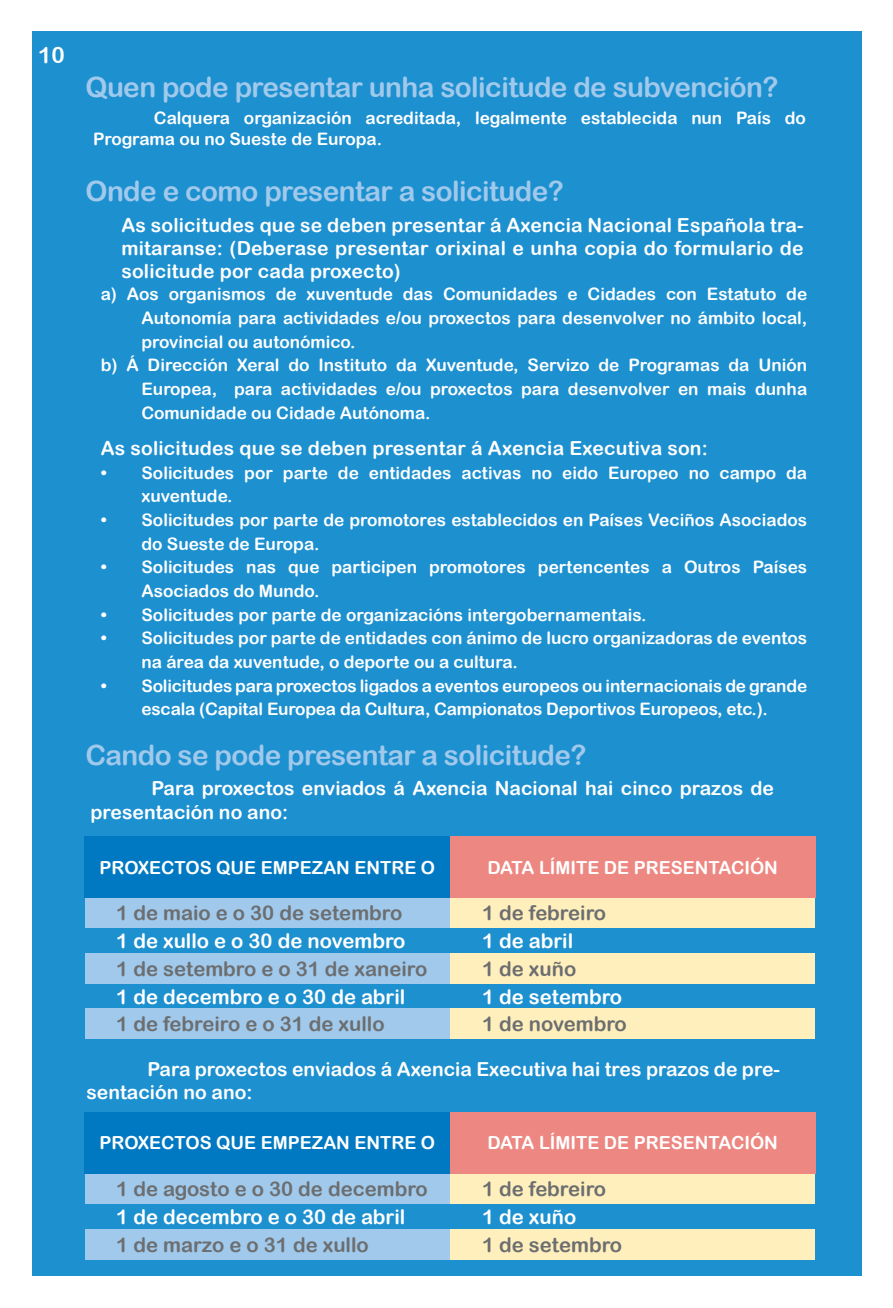
<style>
.page{position:relative;width:893px;height:1308px;background:#fff}
.page>*{position:absolute;margin:0;border:0;box-sizing:border-box;transform-origin:0 0}
.t1{font:27.9px "Arial Rounded MT Bold";letter-spacing:-.02em;color:#a0c9eb}
.t2{font:22.5px "Arial Rounded MT Bold";color:#fff}
.t3{font:20.25px "Arial Rounded MT Bold";color:#6c6e70}
.t4{font:20.25px "Arial Rounded MT Bold";color:#fff}
.t5{font:19.35px/23.2px "Arial Rounded MT Bold";color:#fff}
.t6{font:18px "Arial Rounded MT Bold";color:#fff}
.t7{font:17.1px/23.6px "Arial Rounded MT Bold";color:#fff}
</style>
<div class="page">
<div style="left:32px;top:32px;width:829px;height:1244px;background:#1d90d0"></div>
<div style="left:85px;top:897px;width:365px;height:30px;background:#a0c9eb"></div>
<div style="left:85px;top:953px;width:729px;height:31px;background:#a0c9eb"></div>
<div style="left:85px;top:1008px;width:729px;height:30px;background:#a0c9eb"></div>
<div style="left:450px;top:953px;width:364px;height:31px;background:#feefbc"></div>
<div style="left:450px;top:897px;width:364px;height:30px;background:#feefbc"></div>
<div style="left:84px;top:836px;width:366px;height:61px;background:#0079c2"></div>
<div style="left:450px;top:836px;width:365px;height:61px;background:#ed8782"></div>
<div style="left:450px;top:1008px;width:364px;height:30px;background:#feefbc"></div>
<div style="left:85px;top:1173px;width:365px;height:30px;background:#a0c9eb"></div>
<div style="left:85px;top:1229px;width:729px;height:31px;background:#a0c9eb"></div>
<div style="left:450px;top:1229px;width:364px;height:31px;background:#feefbc"></div>
<div style="left:450px;top:1173px;width:364px;height:30px;background:#feefbc"></div>
<div style="left:84px;top:1112px;width:366px;height:61px;background:#0079c2"></div>
<div style="left:450px;top:1112px;width:365px;height:61px;background:#ed8782"></div>
<h2 class="t2" style="left:38px;top:42px;width:28px">10</h2>
<h1 class="t1" style="left:85px;top:70px;width:694px">Quen pode presentar unha solicitude de subvención?</h1>
<p class="t7" style="left:93px;top:107px;width:714px;line-height:20.7px;text-indent:61px">Calquera organización acreditada, legalmente establecida nun País do<br>Programa ou no Sueste de Europa.</p>
<h1 class="t1" style="left:85px;top:174px;width:480px">Onde e como presentar a solicitude?</h1>
<p class="t5" style="left:121px;top:213px;width:684px;text-align:justify">As solicitudes que se deben presentar á Axencia Nacional Española tra&shy;mitaranse: (Deberase presentar orixinal e unha copia do formulario de solicitude por cada proxecto)</p>
<p class="t7" style="left:101px;top:282px;width:708px">a) Aos organismos de xuventude das Comunidades e Cidades con Estatuto de</p>
<p class="t7" style="left:141px;top:306px;width:667px">Autonomía para actividades e/ou proxectos para desenvolver no ámbito local,</p>
<p class="t7" style="left:141px;top:330px;width:216px">provincial ou autonómico.</p>
<p class="t7" style="left:101px;top:353px;width:708px">b) Á Dirección Xeral do Instituto da Xuventude, Servizo de Programas da Unión</p>
<p class="t7" style="left:141px;top:377px;width:667px">Europea, para actividades e/ou proxectos para desenvolver en mais dunha</p>
<p class="t7" style="left:141px;top:400px;width:291px">Comunidade ou Cidade Autónoma.</p>
<p class="t5" style="left:101px;top:436px;width:609px">As solicitudes que se deben presentar á Axencia Executiva son:</p>
<p class="t7" style="left:141px;top:460px;width:667px;text-indent:-41px">• Solicitudes por parte de entidades activas no eido Europeo no campo da xuventude.</p>
<p class="t7" style="left:141px;top:508px;width:667px;text-indent:-41px">• Solicitudes por parte de promotores establecidos en Países Veciños Asociados do Sueste de Europa.</p>
<p class="t7" style="left:141px;top:555px;width:667px;text-indent:-41px">• Solicitudes nas que participen promotores pertencentes a Outros Países<br>Asociados do Mundo.</p>
<p class="t7" style="left:101px;top:602px;width:547px">• Solicitudes por parte de organizacións intergobernamentais.</p>
<p class="t7" style="left:141px;top:626px;width:667px;text-indent:-41px">• Solicitudes por parte de entidades con ánimo de lucro organizadoras de eventos na área da xuventude, o deporte ou a cultura.</p>
<p class="t7" style="left:101px;top:673px;width:708px;text-align:center">• Solicitudes para proxectos ligados a eventos europeos ou internacionais de grande escala (Capital Europea da Cultura, Campionatos Deportivos Europeos, etc.).</p>
<h1 class="t1" style="left:85px;top:739px;width:503px">Cando se pode presentar a solicitude?</h1>
<p class="t5" style="left:90px;top:776px;width:685px;text-indent:61px">Para proxectos enviados á Axencia Nacional hai cinco prazos de presentación no ano:</p>
<p class="t6" style="left:100px;top:857px;width:26px">Proxectos</p>
<p class="t6" style="left:216px;top:857px;width:14px">que</p>
<p class="t6" style="left:261px;top:857px;width:14px">empe</p>
<p class="t6" style="left:312px;top:857px;width:56px">zan entre</p>
<p class="t6" style="left:421px;top:857px;width:12px">o</p>
<p class="t6" style="left:487px;top:857px;width:25px">Data</p>
<p class="t6" style="left:539px;top:857px;width:28px">límite</p>
<p class="t6" style="left:604px;top:857px;width:43px">de presentaci</p>
<p class="t6" style="left:750px;top:857px;width:27px">ón</p>
<p class="t3" style="left:116px;top:900px;width:287px">1 de maio e o 30 de setembro</p>
<p class="t3" style="left:482px;top:900px;width:125px">1 de febreiro</p>
<p class="t4" style="left:116px;top:928px;width:291px">1 de xullo e o 30 de novembro</p>
<p class="t4" style="left:482px;top:928px;width:93px">1 de abril</p>
<p class="t3" style="left:116px;top:957px;width:312px">1 de setembro e o 31 de xaneiro</p>
<p class="t3" style="left:482px;top:957px;width:96px">1 de xuño</p>
<p class="t4" style="left:116px;top:984px;width:291px">1 de decembro e o 30 de abril</p>
<p class="t4" style="left:482px;top:984px;width:141px">1 de setembro</p>
<p class="t3" style="left:116px;top:1011px;width:270px">1 de febreiro e o 31 de xullo</p>
<p class="t3" style="left:482px;top:1011px;width:146px">1 de novembro</p>
<p class="t5" style="left:86px;top:1057px;width:695px;text-indent:61px">Para proxectos enviados á Axencia Executiva hai tres prazos de pre&shy;sentación no ano:</p>
<p class="t6" style="left:100px;top:1132px;width:26px">Proxectos</p>
<p class="t6" style="left:216px;top:1132px;width:14px">que</p>
<p class="t6" style="left:261px;top:1132px;width:14px">empe</p>
<p class="t6" style="left:312px;top:1132px;width:56px">zan entre</p>
<p class="t6" style="left:421px;top:1132px;width:12px">o</p>
<p class="t6" style="left:487px;top:1132px;width:25px">Data</p>
<p class="t6" style="left:539px;top:1132px;width:28px">límite</p>
<p class="t6" style="left:604px;top:1132px;width:43px">de presentaci</p>
<p class="t6" style="left:750px;top:1132px;width:27px">ón</p>
<p class="t3" style="left:116px;top:1176px;width:313px">1 de agosto e o 30 de decembro</p>
<p class="t3" style="left:482px;top:1176px;width:125px">1 de febreiro</p>
<p class="t4" style="left:116px;top:1204px;width:291px">1 de decembro e o 30 de abril</p>
<p class="t4" style="left:482px;top:1204px;width:96px">1 de xuño</p>
<p class="t3" style="left:116px;top:1232px;width:254px">1 de marzo e o 31 de xullo</p>
<p class="t3" style="left:482px;top:1232px;width:141px">1 de setembro</p>
</div>
